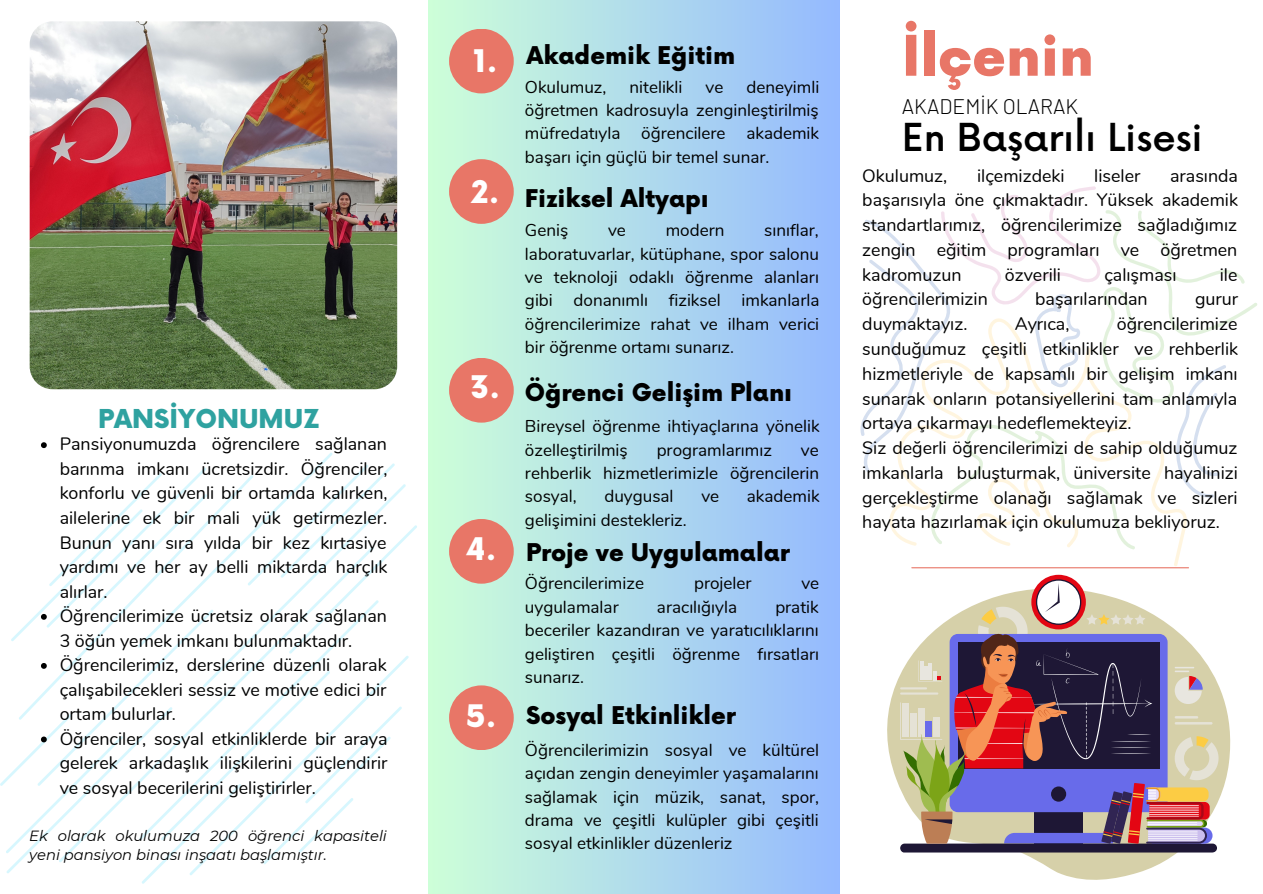
<style>
.page{position:relative;width:1263px;height:894px;background:#fff}
.page>*{position:absolute;margin:0;border:0;box-sizing:border-box;transform-origin:0 0}
.t1{font:900 54.45px "Now";color:#e87667}
.t2{font:500 37.5px "Now";color:#000}
.t3{font:900 30.3px "Now";color:#fff}
.t4{font:900 25.35px "Now";color:#2fa2a0}
.t5{font:900 23.85px "Now";color:#000}
.t6{font:300 21px "Barlow";color:#000}
.t7{font:17.85px/24.8px "Nunito";color:#000;text-align:justify}
.t8{font:17.1px/23.4px "Nunito";color:#000;text-align:justify}
.t9{font:italic 14.7px/19.8px "Montserrat";color:#000}
</style>
<div class="page">
<div style="left:428px;top:0;width:412px;height:893px;background:linear-gradient(to right,#cdffd8,#94baff)"></div>
<div style="left:449px;top:29px;width:65px;height:64px;background:#e87667;border-radius:50%"></div>
<div style="left:449px;top:159px;width:65px;height:65px;background:#e87667;border-radius:50%"></div>
<div style="left:449px;top:358px;width:65px;height:64px;background:#e87667;border-radius:50%"></div>
<svg style="left:887px;top:675px;width:343px;height:204px"></svg>
<svg style="left:1031px;top:574px;width:55px;height:55px"></svg>
<svg style="left:1037px;top:580px;width:43px;height:43px"></svg>
<svg style="left:900px;top:583px;width:318px;height:269px;background:#9b848f"></svg>
<img style="left:30px;top:21px;width:367px;height:368px;border-radius:23px">
<div style="left:449px;top:519px;width:65px;height:64px;background:#e87667;border-radius:50%"></div>
<div style="left:449px;top:685px;width:65px;height:65px;background:#e87667;border-radius:50%"></div>
<hr style="left:912px;top:567px;width:276px;height:1px;background:#e87667">
<svg style="left:0;top:453px;width:417px;height:430px"></svg>
<svg style="left:860px;top:186px;width:397px;height:364px"></svg>
<svg style="left:41px;top:442px;width:6px;height:6px"></svg>
<svg style="left:41px;top:613px;width:6px;height:6px"></svg>
<svg style="left:41px;top:662px;width:6px;height:6px"></svg>
<svg style="left:41px;top:736px;width:6px;height:6px"></svg>
<p class="t4" style="left:98px;top:405px;width:223px">PANSİYONUMUZ</p>
<p class="t7" style="left:60px;top:432px;width:329px">Pansiyonumuzda öğrencilere sağlanan barınma imkanı ücretsizdir. Öğrenciler, konforlu ve güvenli bir ortamda kalırken, ailelerine ek bir mali yük getirmezler.<br>Bunun yanı sıra yılda bir kez kırtasiye yardımı ve her ay belli miktarda harçlık alırlar.</p>
<p class="t7" style="left:60px;top:603px;width:329px">Öğrencilerimize ücretsiz olarak sağlanan<br>3 öğün yemek imkanı bulunmaktadır.</p>
<p class="t7" style="left:60px;top:652px;width:328px">Öğrencilerimiz, derslerine düzenli olarak çalışabilecekleri sessiz ve motive edici bir ortam bulurlar.</p>
<p class="t7" style="left:60px;top:726px;width:329px">Öğrenciler, sosyal etkinliklerde bir araya gelerek arkadaşlık ilişkilerini güçlendirir ve sosyal becerilerini geliştirirler.</p>
<p class="t9" style="left:29px;top:825px;width:358px">Ek olarak okulumuza 200 öğrenci kapasiteli yeni pansiyon binası inşaatı başlamıştır.</p>
<p class="t3" style="left:473px;top:45px;width:26px">1.</p>
<p class="t5" style="left:527px;top:42px;width:210px">Akademik Eğitim</p>
<p class="t3" style="left:471px;top:176px;width:30px">2.</p>
<p class="t3" style="left:471px;top:371px;width:31px">3.</p>
<p class="t8" style="left:525px;top:75px;width:83px">Okulumuz,</p>
<p class="t8" style="left:629px;top:75px;width:52px">nitelikli</p>
<p class="t8" style="left:705px;top:75px;width:19px">ve</p>
<p class="t8" style="left:525px;top:75px;width:296px;text-indent:221px">deneyimli öğretmen kadrosuyla zenginleştirilmiş müfredatıyla öğrencilere akademik başarı için güçlü bir temel sunar.</p>
<p class="t5" style="left:525px;top:186px;width:185px">Fiziksel Altyapı</p>
<p class="t8" style="left:525px;top:219px;width:45px">Geniş</p>
<p class="t8" style="left:608px;top:219px;width:19px">ve</p>
<p class="t8" style="left:666px;top:219px;width:60px">modern</p>
<p class="t8" style="left:525px;top:219px;width:296px;text-indent:239px">sınıflar, laboratuvarlar, kütüphane, spor salonu ve teknoloji odaklı öğrenme alanları gibi</p>
<p class="t8" style="left:525px;top:289px;width:296px;text-align:left;text-indent:49px">donanımlı fiziksel imkanlarla öğrencilerimize rahat ve ilham verici bir öğrenme ortamı sunarız.</p>
<p class="t5" style="left:525px;top:379px;width:269px">Öğrenci Gelişim Planı</p>
<p class="t8" style="left:525px;top:415px;width:296px">Bireysel öğrenme ihtiyaçlarına yönelik özelleştirilmiş</p>
<p class="t8" style="left:657px;top:438px;width:117px">programlarımız</p>
<p class="t8" style="left:525px;top:438px;width:296px;text-indent:276px">ve rehberlik hizmetlerimizle öğrencilerin sosyal,</p>
<p class="t8" style="left:604px;top:485px;width:71px">duygusal</p>
<p class="t8" style="left:701px;top:485px;width:19px">ve</p>
<p class="t8" style="left:747px;top:485px;width:74px">akademik</p>
<p class="t8" style="left:525px;top:508px;width:163px">gelişimini destekleriz.</p>
<p class="t3" style="left:466px;top:533px;width:32px">4.</p>
<p class="t5" style="left:526px;top:539px;width:265px">Proje ve Uygulamalar</p>
<p class="t8" style="left:525px;top:572px;width:121px">Öğrencilerimize</p>
<p class="t8" style="left:694px;top:572px;width:59px">projeler</p>
<p class="t8" style="left:801px;top:572px;width:19px">ve</p>
<p class="t8" style="left:525px;top:595px;width:95px">uygulamalar</p>
<p class="t8" style="left:657px;top:595px;width:82px">aracılığıyla</p>
<p class="t8" style="left:525px;top:595px;width:296px;text-indent:250px">pratik beceriler kazandıran ve yaratıcılıklarını geliştiren çeşitli öğrenme fırsatları sunarız.</p>
<p class="t3" style="left:466px;top:699px;width:32px">5.</p>
<p class="t5" style="left:526px;top:702px;width:212px">Sosyal Etkinlikler</p>
<p class="t8" style="left:525px;top:738px;width:296px;text-align:left">Öğrencilerimizin sosyal ve kültürel açıdan zengin deneyimler yaşamalarını sağlamak için müzik, sanat, spor, drama ve çeşitli kulüpler gibi çeşitli sosyal etkinlikler düzenleriz</p>
<p class="t1" style="left:902px;top:27px;width:193px">İlçenin</p>
<p class="t6" style="left:902px;top:93px;width:178px">AKADEMİK OLARAK</p>
<p class="t2" style="left:902px;top:117px;width:297px">En Başarılı Lisesi</p>
<p class="t7" style="left:862px;top:163px;width:87px">Okulumuz,</p>
<p class="t7" style="left:977px;top:163px;width:87px">ilçemizdeki</p>
<p class="t7" style="left:1094px;top:163px;width:48px">liseler</p>
<p class="t7" style="left:862px;top:163px;width:377px;text-indent:308px">arasında başarısıyla öne çıkmaktadır. Yüksek akademik standartlarımız, öğrencilerimize sağladığımız zengin eğitim programları ve öğretmen kadromuzun</p>
<p class="t7" style="left:1005px;top:262px;width:55px">özverili</p>
<p class="t7" style="left:1104px;top:262px;width:74px">çalışması</p>
<p class="t7" style="left:1220px;top:262px;width:19px">ile</p>
<p class="t7" style="left:862px;top:287px;width:127px">öğrencilerimizin</p>
<p class="t7" style="left:1035px;top:287px;width:114px">başarılarından</p>
<p class="t7" style="left:1195px;top:287px;width:45px">gurur</p>
<p class="t7" style="left:862px;top:312px;width:107px">duymaktayız.</p>
<p class="t7" style="left:1015px;top:312px;width:56px">Ayrıca,</p>
<p class="t7" style="left:862px;top:312px;width:377px;text-indent:255px">öğrencilerimize sunduğumuz çeşitli etkinlikler ve rehberlik hizmetleriyle de kapsamlı bir gelişim imkanı sunarak onların potansiyellerini tam anlamıyla ortaya çıkarmayı hedeflemekteyiz.</p>
<p class="t7" style="left:862px;top:435px;width:377px;text-align:left">Siz değerli öğrencilerimizi de sahip olduğumuz imkanlarla buluşturmak, üniversite hayalinizi gerçekleştirme olanağı sağlamak ve sizleri hayata hazırlamak için okulumuza bekliyoruz.</p>
</div>
